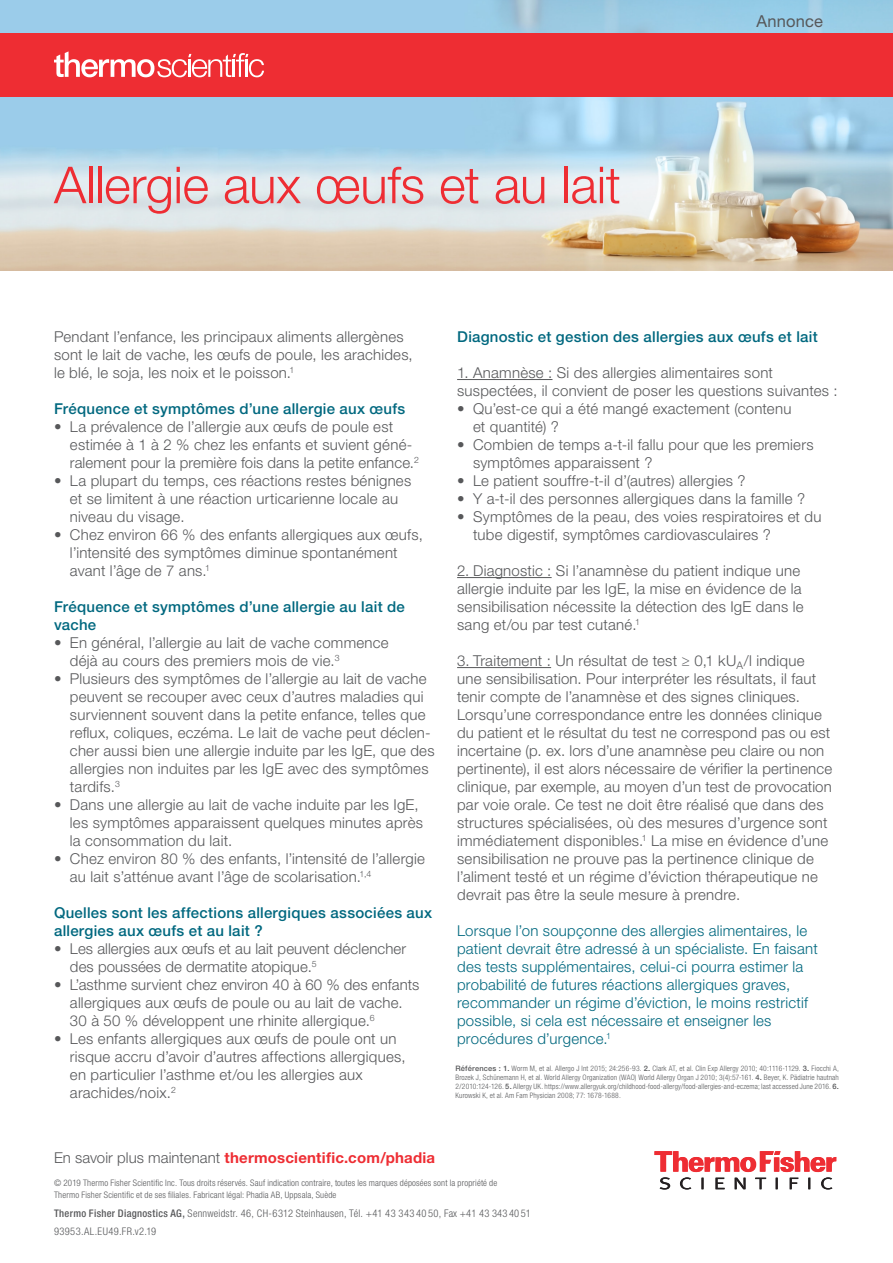
<style>
.page{position:relative;width:893px;height:1263px;background:#fff}
.page>*{position:absolute;margin:0;border:0;box-sizing:border-box;transform-origin:0 0}
.Headline{font:300 51px "Helvetica Neue LT Std";letter-spacing:-.01em;color:#ee2d33}
.Body_Copy{font:16.5px "Helvetica Neue LT Std";letter-spacing:.01em;color:#57585a}
.Body_Copy-2{font:300 15px/18px "Helvetica Neue LT Std";letter-spacing:.015em;color:#57585a}
.Body_Copy-3{font:300 15px/18px "Helvetica Neue LT Std";letter-spacing:.015em;color:#00687f}
.Body_Copy-4{font:500 15px/18px "Helvetica Neue LT Std";letter-spacing:.015em;color:#00687f}
.CTA{font:700 15px "Helvetica Neue LT Std";letter-spacing:.015em;color:#ee2d33}
.Copyright___Tactic{font:300 condensed 10.5px "Helvetica Neue LT Std";letter-spacing:.02em;color:#57585a}
.Copyright___Tactic-2{font:300 condensed 10.5px "Helvetica Neue LT Std";letter-spacing:.04em;color:#57585a}
.Copyright___Tactic-3{font:300 condensed 9px/12px "Helvetica Neue LT Std";letter-spacing:.015em;color:#57585a}
.Body_Copy-5{font:300 condensed 7.5px/9px "Helvetica Neue LT Std";letter-spacing:.02em;color:#57585a;text-align:justify}
.s1{font-weight:300;color:#57585a}
.s2{font-weight:500;font-stretch:normal}
.s3{font-weight:500}
</style>
<div class="page">
<img style="left:0;top:0;width:893px;height:270px">
<div style="left:0;top:33px;width:893px;height:63px;background:#ee2d33"></div>
<svg style="left:54px;top:51px;width:210px;height:26px"></svg>
<svg style="left:654px;top:1151px;width:182px;height:38px"></svg>
<hr style="left:457px;top:379px;width:95px;height:1px;background:#57585a">
<hr style="left:457px;top:577px;width:95px;height:1px;background:#57585a">
<hr style="left:457px;top:667px;width:94px;height:1px;background:#57585a">
<p class="Headline" style="left:54px;top:154px;width:568px">Allergie aux œufs et au lait</p>
<p class="Body_Copy" style="left:756px;top:11px;width:68px">Annonce</p>
<p class="Body_Copy-2" style="left:54px;top:327px;width:360px">Pendant l’enfance, les principaux aliments allergènes sont le lait de vache, les œufs de poule, les arachides, le blé, le soja, les noix et le poisson.<sup>1</sup></p>
<p class="Body_Copy-4" style="left:54px;top:400px;width:353px">Fréquence et symptômes d’une allergie aux œufs</p>
<p class="Body_Copy-2" style="left:70px;top:417px;width:351px;text-indent:-16px">• La prévalence de l’allergie aux œufs de poule est estimée à 1 à 2 % chez les enfants et suvient géné&shy;ralement pour la première fois dans la petite enfance.<sup>2</sup></p>
<p class="Body_Copy-2" style="left:70px;top:471px;width:343px;text-indent:-16px">• La plupart du temps, ces réactions restes bénignes et se limitent à une réaction urticarienne locale au niveau du visage.</p>
<p class="Body_Copy-2" style="left:70px;top:525px;width:354px;text-indent:-16px">• Chez environ 66 % des enfants allergiques aux œufs, l’intensité des symptômes diminue spontanément avant l’âge de 7 ans.<sup>1</sup></p>
<p class="Body_Copy-4" style="left:54px;top:598px;width:352px">Fréquence et symptômes d’une allergie au lait de vache</p>
<p class="Body_Copy-2" style="left:70px;top:633px;width:320px;text-indent:-16px">• En général, l’allergie au lait de vache commence déjà au cours des premiers mois de vie.<sup>3</sup></p>
<p class="Body_Copy-2" style="left:70px;top:669px;width:366px;text-indent:-16px">• Plusieurs des symptômes de l’allergie au lait de vache peuvent se recouper avec ceux d’autres maladies qui surviennent souvent dans la petite enfance, telles que reflux, coliques, eczéma. Le lait de vache peut déclen&shy;cher aussi bien une allergie induite par les IgE, que des allergies non induites par les IgE avec des symptômes tardifs.<sup>3</sup></p>
<p class="Body_Copy-2" style="left:70px;top:795px;width:355px;text-indent:-16px">• Dans une allergie au lait de vache induite par les IgE, les symptômes apparaissent quelques minutes après la consommation du lait.</p>
<p class="Body_Copy-2" style="left:70px;top:849px;width:356px;text-indent:-16px">• Chez environ 80 % des enfants, l’intensité de l’allergie au lait s’atténue avant l’âge de scolarisation.<sup>1,4</sup></p>
<p class="Body_Copy-4" style="left:54px;top:904px;width:380px">Quelles sont les affections allergiques associées aux</p>
<p class="Body_Copy-4" style="left:54px;top:922px;width:210px">allergies aux œufs et au lait ?</p>
<p class="Body_Copy-2" style="left:70px;top:939px;width:338px;text-indent:-16px">• Les allergies aux œufs et au lait peuvent déclencher des poussées de dermatite atopique.<sup>5</sup></p>
<p class="Body_Copy-2" style="left:70px;top:975px;width:351px;text-indent:-16px">• L’asthme survient chez environ 40 à 60 % des enfants allergiques aux œufs de poule ou au lait de vache.<br>30 à 50 % développent une rhinite allergique.<sup>6</sup></p>
<p class="Body_Copy-2" style="left:70px;top:1029px;width:337px;text-indent:-16px">• Les enfants allergiques aux œufs de poule ont un risque accru d’avoir d’autres affections allergiques, en particulier l’asthme et/ou les allergies aux arachides/noix.<sup>2</sup></p>
<p class="CTA" style="left:54px;top:1148px;width:383px"><span class="s1">En savoir plus maintenant</span> thermoscientific.com/phadia</p>
<p class="Body_Copy-4" style="left:457px;top:328px;width:362px">Diagnostic et gestion des allergies aux œufs et lait</p>
<p class="Body_Copy-2" style="left:457px;top:363px;width:382px">1. Anamnèse : Si des allergies alimentaires sont suspectées, il convient de poser les questions suivantes :</p>
<p class="Body_Copy-2" style="left:457px;top:399px;width:336px">• Qu’est-ce qui a été mangé exactement (contenu</p>
<p class="Body_Copy-2" style="left:473px;top:417px;width:87px">et quantité) ?</p>
<p class="Body_Copy-2" style="left:457px;top:435px;width:358px">• Combien de temps a-t-il fallu pour que les premiers</p>
<p class="Body_Copy-2" style="left:473px;top:453px;width:181px">symptômes apparaissent ?</p>
<p class="Body_Copy-2" style="left:457px;top:471px;width:290px">• Le patient souffre-t-il d’(autres) allergies ?</p>
<p class="Body_Copy-2" style="left:457px;top:489px;width:349px">• Y a-t-il des personnes allergiques dans la famille ?</p>
<p class="Body_Copy-2" style="left:457px;top:507px;width:366px">• Symptômes de la peau, des voies respiratoires et du</p>
<p class="Body_Copy-2" style="left:473px;top:525px;width:299px">tube digestif, symptômes cardiovasculaires ?</p>
<p class="Body_Copy-2" style="left:457px;top:561px;width:348px">2. Diagnostic : Si l’anamnèse du patient indique une allergie induite par les IgE, la mise en évidence de la sensibilisation nécessite la détection des IgE dans le sang et/ou par test cutané.<sup>1</sup></p>
<p class="Body_Copy-2" style="left:457px;top:651px;width:376px">3. Traitement : Un résultat de test ≥ 0,1 kU<sub>A</sub>/l indique une sensibilisation. Pour interpréter les résultats, il faut tenir compte de l’anamnèse et des signes cliniques.<br>Lorsqu’une correspondance entre les données clinique du patient et le résultat du test ne correspond pas ou est incertaine (p. ex. lors d’une anamnèse peu claire ou non pertinente), il est alors nécessaire de vérifier la pertinence clinique, par exemple, au moyen d’un test de provocation par voie orale. Ce test ne doit être réalisé que dans des structures spécialisées, où des mesures d’urgence sont immédiatement disponibles.<sup>1</sup> La mise en évidence d’une sensibilisation ne prouve pas la pertinence clinique de l’aliment testé et un régime d’éviction thérapeutique ne devrait pas être la seule mesure à prendre.</p>
<p class="Body_Copy-3" style="left:457px;top:921px;width:362px">Lorsque l’on soupçonne des allergies alimentaires, le patient devrait être adressé à un spécialiste. En faisant des tests supplémentaires, celui-ci pourra estimer la probabilité de futures réactions allergiques graves, recommander un régime d’éviction, le moins restrictif possible, si cela est nécessaire et enseigner les procédures d’urgence.<sup>1</sup></p>
<p class="Body_Copy-5" style="left:455px;top:1064px;width:385px"><span class="s2">Références : 1.</span> Worm M, et al. Allergo J Int 2015; 24:256-93. <span class="s2">2.</span> Clark AT, et al. Clin Exp Allergy 2010; 40:1116-1129. <span class="s2">3.</span> Fiocchi A, Brozek J, Schünemann H, et al. World Allergy Organization (WAO) World Allergy Organ J 2010; 3(4):57-161. <span class="s2">4.</span> Beyer, K. Pädiatrie hautnah 2/2010:124-126. <span class="s2">5.</span> Allergy UK. https://www.allergyuk.org/childhood-food-allergy/food-allergies-and-eczema; last accessed June 2016. <span class="s2">6.<br></span>Kurowski K, et al. Am Fam Physician 2008; 77: 1678-1688.</p>
<p class="Copyright___Tactic-3" style="left:54px;top:1177px;width:445px">© 2019 Thermo Fisher Scientific Inc. Tous droits réservés. Sauf indication contraire, toutes les marques déposées sont la propriété de<br>Thermo Fisher Scientific et de ses filiales. Fabricant légal: Phadia AB, Uppsala, Suède</p>
<p class="Copyright___Tactic" style="left:54px;top:1207px;width:478px"><span class="s3">Thermo Fisher Diagnostics AG,</span> Sennweidstr. 46, CH-6312 Steinhausen, Tél. +41 43 343 40 50, Fax +41 43 343 40 51</p>
<p class="Copyright___Tactic-2" style="left:54px;top:1225px;width:104px">93953.AL.EU49.FR.v2.19</p>
</div>
